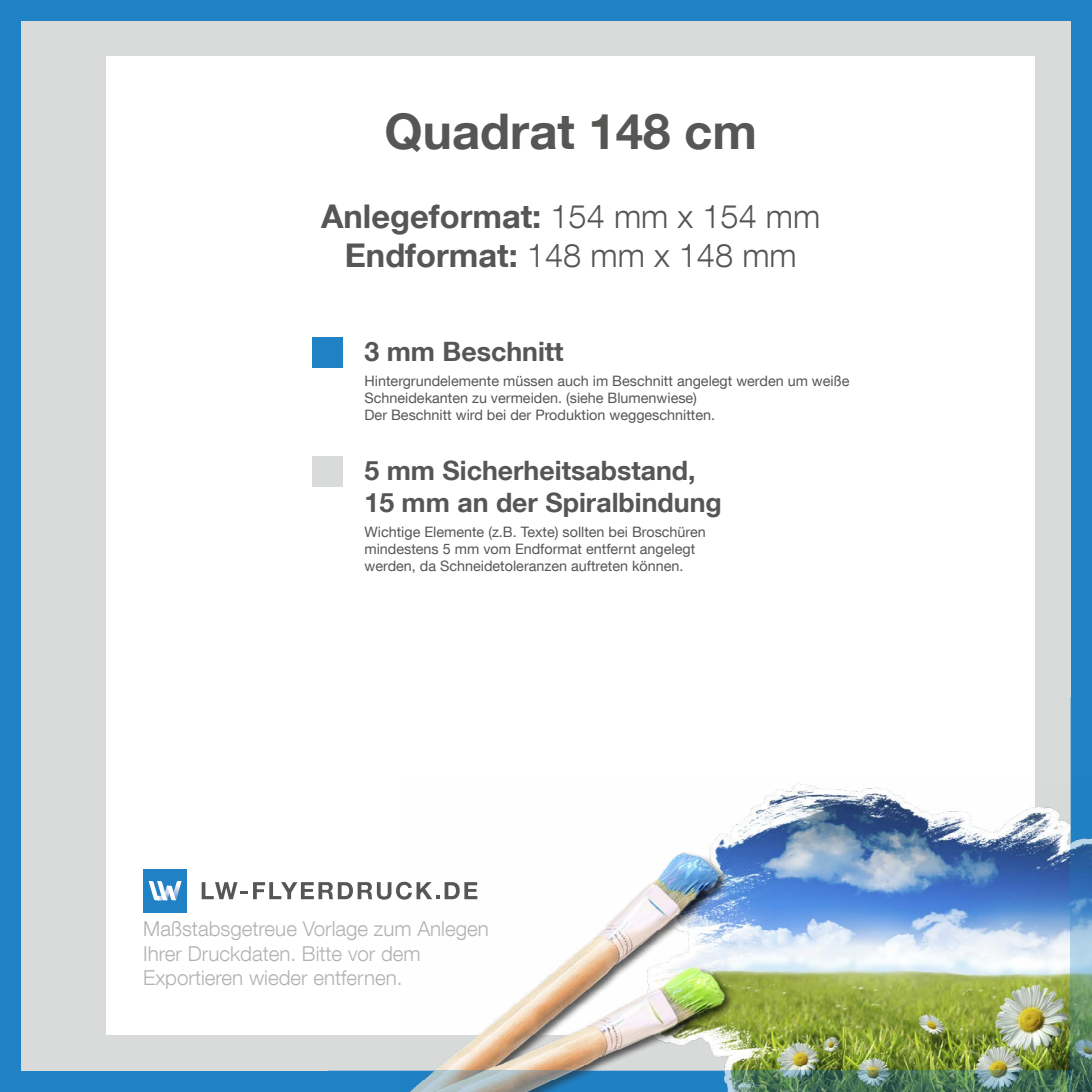
<style>
.page{position:relative;width:1092px;height:1092px;background:#fff}
.page>*{position:absolute;margin:0;border:0;box-sizing:border-box;transform-origin:0 0}
.t1{font:700 49.25px "Helvetica Neue LT Com";color:#565655}
.t2{font:700 32.75px "Helvetica Neue LT Com";color:#565655}
.t3{font:300 32.75px "Helvetica Neue LT Com";color:#565655}
.t4{font:700 26.75px/32px "Helvetica Neue LT Com";color:#565655}
.t5{font:300 20.5px/24.8px "Helvetica Neue LT Com";color:#b1b2b3}
.t6{font:14.25px/17.2px "Helvetica Neue LT Com";color:#565655}
.s1{font-weight:300}
.s2{font-weight:700}
</style>
<div class="page">
<div style="left:0;top:0;width:1091px;height:1091px;background:#2081c4"></div>
<div style="left:21px;top:21px;width:1049px;height:1049px;background:#d9dada"></div>
<div style="left:106px;top:57px;width:929px;height:978px;background:#fff"></div>
<img style="left:402px;top:783px;width:668px;height:287px">
<svg style="left:1070px;top:697px;width:21px;height:394px"></svg>
<img style="left:328px;top:1070px;width:742px;height:21px">
<div style="left:312px;top:338px;width:30px;height:30px;background:#2081c4"></div>
<div style="left:312px;top:456px;width:30px;height:30px;background:#d9dada"></div>
<svg style="left:202px;top:881px;width:275px;height:18px"></svg>
<div style="left:143px;top:868px;width:44px;height:44px;background:#2081c4"></div>
<svg style="left:149px;top:881px;width:33px;height:19px"></svg>
<p class="t1" style="left:384px;top:101px;width:374px">Quadrat 148 cm</p>
<p class="t2" style="left:321px;top:195px;width:500px">Anlegeformat: <span class="s1">154 mm x 154 mm</span></p>
<p class="t3" style="left:345px;top:235px;width:453px"><span class="s2">Endformat:</span> 148 mm x 148 mm</p>
<p class="t4" style="left:364px;top:335px;width:201px">3 mm Beschnitt</p>
<p class="t6" style="left:364px;top:372px;width:486px">Hintergrundelemente müssen auch im Beschnitt angelegt werden um weiße<br>Schneidekanten zu vermeiden. (siehe Blumenwiese)<br>Der Beschnitt wird bei der Produktion weggeschnitten.</p>
<p class="t4" style="left:364px;top:453px;width:359px">5 mm Sicherheitsabstand,<br>15 mm an der Spiralbindung</p>
<p class="t6" style="left:364px;top:522px;width:343px">Wichtige Elemente (z.B. Texte) sollten bei Broschüren mindestens 5 mm vom Endformat entfernt angelegt werden, da Schneidetoleranzen auftreten können.</p>
<p class="t5" style="left:143px;top:915px;width:347px">Maßstabsgetreue Vorlage zum Anlegen<br>Ihrer Druckdaten. Bitte vor dem</p>
<p class="t5" style="left:143px;top:965px;width:261px">Exportieren wieder entfernen.</p>
</div>
